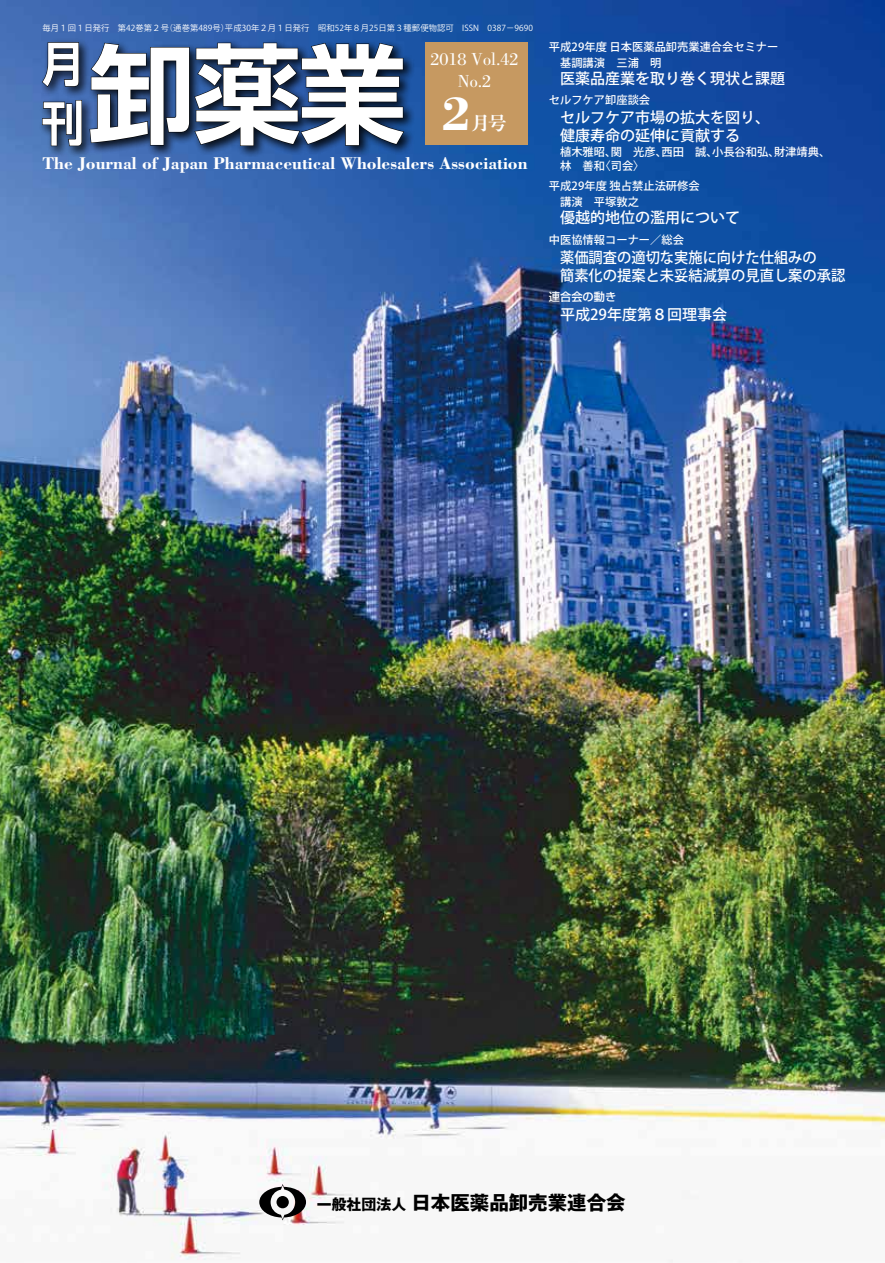
<style>
.page{position:relative;width:885px;height:1263px;background:#fff}
.page>*{position:absolute;margin:0;border:0;box-sizing:border-box;transform-origin:0 0}
.t1{font:700 49.5px "Bodoni";color:#fff}
.t2{font:700 19.5px "Gothic MB101 Pro";color:#000}
.t3{font:18.45px "Shuei Min Pro B";color:#fff}
.t4{font:18px/21.3px "Bodoni";color:#fff;text-align:center}
.t5{font:700 17.55px "Bodoni";color:#fff}
.t6{font:500 15px/18px "Koz Go Pro";color:#fff}
.t7{font:500 15px/18px "Koz Go Pro";color:#fff;scale:.95 1}
.t8{font:500 11.25px/15.8px "Koz Go Pro";color:#fff}
.t9{font:500 11.25px "Shin Go Pro";color:#fff}
.t10{font:8.25px "Koz Go Pro";letter-spacing:.01em;color:#fff}
.s1{font-size:15px}
</style>
<div class="page">
<img style="left:0;top:0;width:884px;height:1263px">
<div style="left:39px;top:39px;width:376px;height:119px;background:#000;opacity:.25"></div>
<svg style="left:90px;top:43px;width:314px;height:103px"></svg>
<svg style="left:42px;top:42px;width:37px;height:45px"></svg>
<svg style="left:42px;top:100px;width:40px;height:46px"></svg>
<div style="left:425px;top:43px;width:103px;height:102px;background:#c69961"></div>
<svg style="left:259px;top:1184px;width:47px;height:36px"></svg>
<p class="t10" style="left:43px;top:22px;width:492px">毎月１回１日発行　第42巻第２号（通巻第489号）平成30年２月１日発行　昭和52年８月25日第３種郵便物認可　ISSN　0387−9690</p>
<h3 class="t4" style="left:430px;top:49px;width:90px">2018 Vol.42<br>No.2</h3>
<h1 class="t1" style="left:441px;top:83px;width:32px">2</h1>
<h3 class="t3" style="left:471px;top:110px;width:37px">月号</h3>
<h3 class="t5" style="left:43px;top:153px;width:486px">The Journal of Japan Pharmaceutical Wholesalers Association</h3>
<p class="t8" style="left:560px;top:40px;width:220px;text-indent:-11px">平成29年度 日本医薬品卸売業連合会セミナー基調講演　三浦　明</p>
<h3 class="t6" style="left:560px;top:70px;width:226px">医薬品産業を取り巻く現状と課題</h3>
<p class="t8" style="left:549px;top:93px;width:103px">セルフケア卸座談会</p>
<h3 class="t6" style="left:560px;top:110px;width:211px">セルフケア市場の拡大を図り、健康寿命の延伸に貢献する</h3>
<p class="t8" style="left:560px;top:145px;width:271px;line-height:14.2px">植木雅昭、関　光彦、西田　誠、小長谷和弘、財津靖典、林　善和〈司会〉</p>
<p class="t8" style="left:560px;top:179px;width:141px;text-indent:-11px">平成29年度 独占禁止法研修会講演　平塚敦之</p>
<h3 class="t6" style="left:560px;top:210px;width:181px">優越的地位の濫用について</h3>
<p class="t8" style="left:549px;top:232px;width:136px">中医協情報コーナー／総会</p>
<h3 class="t7" style="left:560px;top:249px;width:301px">薬価調査の適切な実施に向けた仕組みの<br>簡素化の提案と未妥結減算の見直し案の承認</h3>
<p class="t9" style="left:549px;top:287px;width:69px">連合会の動き</p>
<h3 class="t6" style="left:560px;top:306px;width:168px">平成29年度第８回理事会</h3>
<h2 class="t2" style="left:317px;top:1186px;width:310px"><span class="s1">一般社団法人</span> 日本医薬品卸売業連合会</h2>
</div>
